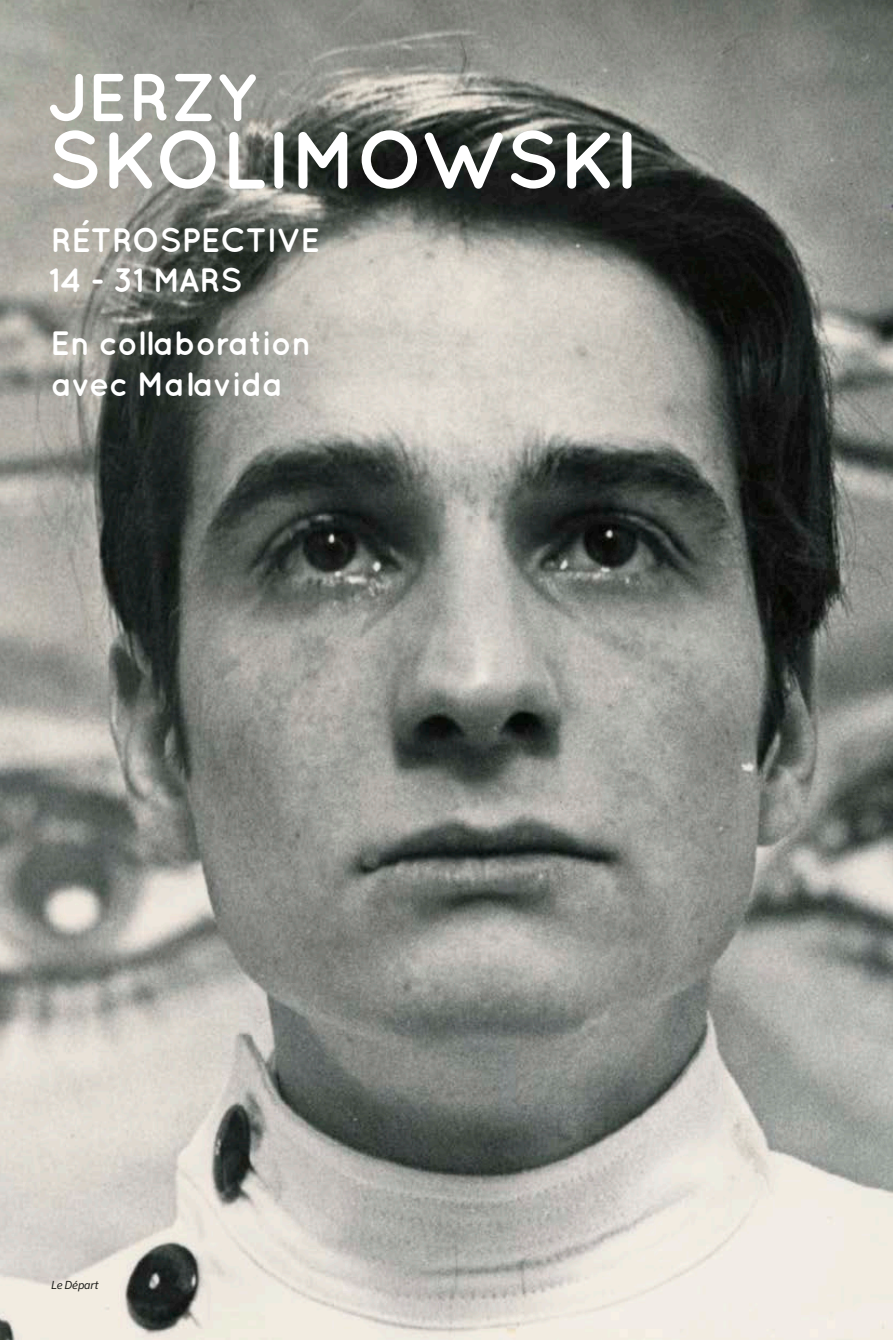
<style>
.page{position:relative;width:893px;height:1340px;background:#fff}
.page>*{position:absolute;margin:0;border:0;box-sizing:border-box;transform-origin:0 0}
.t1{font:700 81px "Quicksand";letter-spacing:-.03em;color:#fff}
.t2{font:700 67.5px "Quicksand";color:#fff}
.t3{font:700 33.75px/40.5px "Quicksand";letter-spacing:-.01em;color:#fff}
.t4{font:italic 11.25px "Sero Pro";letter-spacing:-.02em;color:#1c1c1a}
</style>
<div class="page">
<img style="left:0;top:0;width:893px;height:1339px">
<h2 class="t2" style="left:47px;top:57px;width:211px">JERZY</h2>
<h1 class="t1" style="left:47px;top:112px;width:592px">SKOLIMOWSKI</h1>
<p class="t3" style="left:49px;top:218px;width:273px">RÉTROSPECTIVE<br>14 - 31 MARS</p>
<p class="t3" style="left:50px;top:322px;width:263px">En collaboration avec Malavida</p>
<p class="t4" style="left:51px;top:1277px;width:49px">Le Départ</p>
</div>
